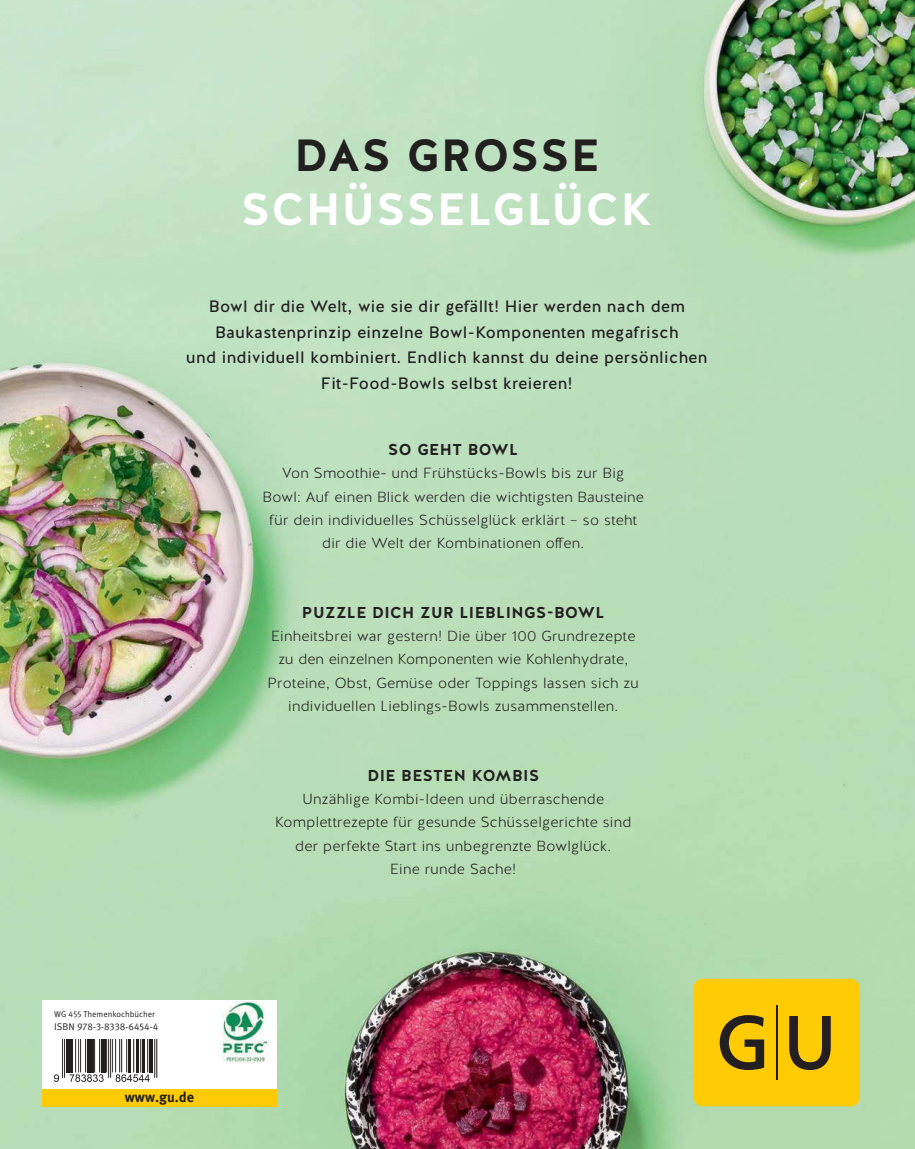
<style>
.page{position:relative;width:915px;height:1149px;background:#fff}
.page>*{position:absolute;margin:0;border:0;box-sizing:border-box;transform-origin:0 0}
.t1{font:700 45px "Halis GR";letter-spacing:.03em;color:#fff}
.t2{font:700 45px "Halis GR";letter-spacing:.03em;color:#221f1f}
.t3{font:16.5px/25.5px "Halis GR";letter-spacing:.02em;color:#221f1f;text-align:center}
.t4{font:700 15.75px "Halis GR";letter-spacing:.03em;color:#221f1f}
.t5{font:300 14.7px/23.2px "Halis GR";letter-spacing:.02em;color:#221f1f;text-align:center}
.t6{font:700 14.25px "Meta OT";color:#221f1f}
.t7{font:9.75px "Meta OT Norm";color:#221f1f}
.t8{font:8.4px "Meta OT Norm";color:#221f1f}
</style>
<div class="page">
<img style="left:0;top:0;width:914px;height:1148px">
<div style="left:43px;top:999px;width:233px;height:107px;background:#fff"></div>
<div style="left:43px;top:1089px;width:233px;height:17px;background:#ffcb04"></div>
<img style="left:218px;top:1001px;width:51px;height:61px">
<div style="left:693px;top:978px;width:166px;height:128px;background:#ffcb04;border-radius:9px"></div>
<svg style="left:719px;top:1015px;width:44px;height:54px"></svg>
<svg style="left:789px;top:1016px;width:41px;height:53px"></svg>
<hr style="left:775px;top:1004px;width:2px;height:75px;background:#231f20">
<svg style="left:54px;top:1039px;width:103px;height:42px"></svg>
<h1 class="t2" style="left:294px;top:129px;width:306px">DAS GROSSE</h1>
<h1 class="t1" style="left:241px;top:183px;width:413px">SCHÜSSELGLÜCK</h1>
<p class="t3" style="left:186px;top:295px;width:522px">Bowl dir die Welt, wie sie dir gefällt! Hier werden nach dem Baukastenprinzip einzelne Bowl-Komponenten megafrisch<br>und individuell kombiniert. Endlich kannst du deine persönlichen Fit-Food-Bowls selbst kreieren!</p>
<p class="t4" style="left:388px;top:440px;width:131px">SO GEHT BOWL</p>
<p class="t5" style="left:262px;top:462px;width:383px">Von Smoothie- und Frühstücks-Bowls bis zur Big Bowl: Auf einen Blick werden die wichtigsten Bausteine für dein individuelles Schüsselglück erklärt – so steht dir die Welt der Kombinationen ofen.</p>
<p class="t4" style="left:302px;top:603px;width:304px">PUZZLE DICH ZUR LIEBLINGS-BOWL</p>
<p class="t5" style="left:267px;top:624px;width:373px">Einheitsbrei war gestern! Die über 100 Grundrezepte zu den einzelnen Komponenten wie Kohlenhydrate, Proteine, Obst, Gemüse oder Toppings lassen sich zu individuellen Lieblings-Bowls zusammenstellen.</p>
<p class="t8" style="left:54px;top:1008px;width:102px">WG 455 Themenkochbücher</p>
<p class="t7" style="left:54px;top:1020px;width:105px">ISBN 978-3-8338-6454-4</p>
<p class="t6" style="left:125px;top:1090px;width:71px">www.gu.de</p>
<p class="t4" style="left:367px;top:766px;width:173px">DIE BESTEN KOMBIS</p>
<p class="t5" style="left:275px;top:787px;width:357px">Unzählige Kombi-Ideen und überraschende Komplett rezepte für gesunde Schüsselgerichte sind der perfekte Start ins unbegrenzte Bowlglück.<br>Eine runde Sache!</p>
</div>
